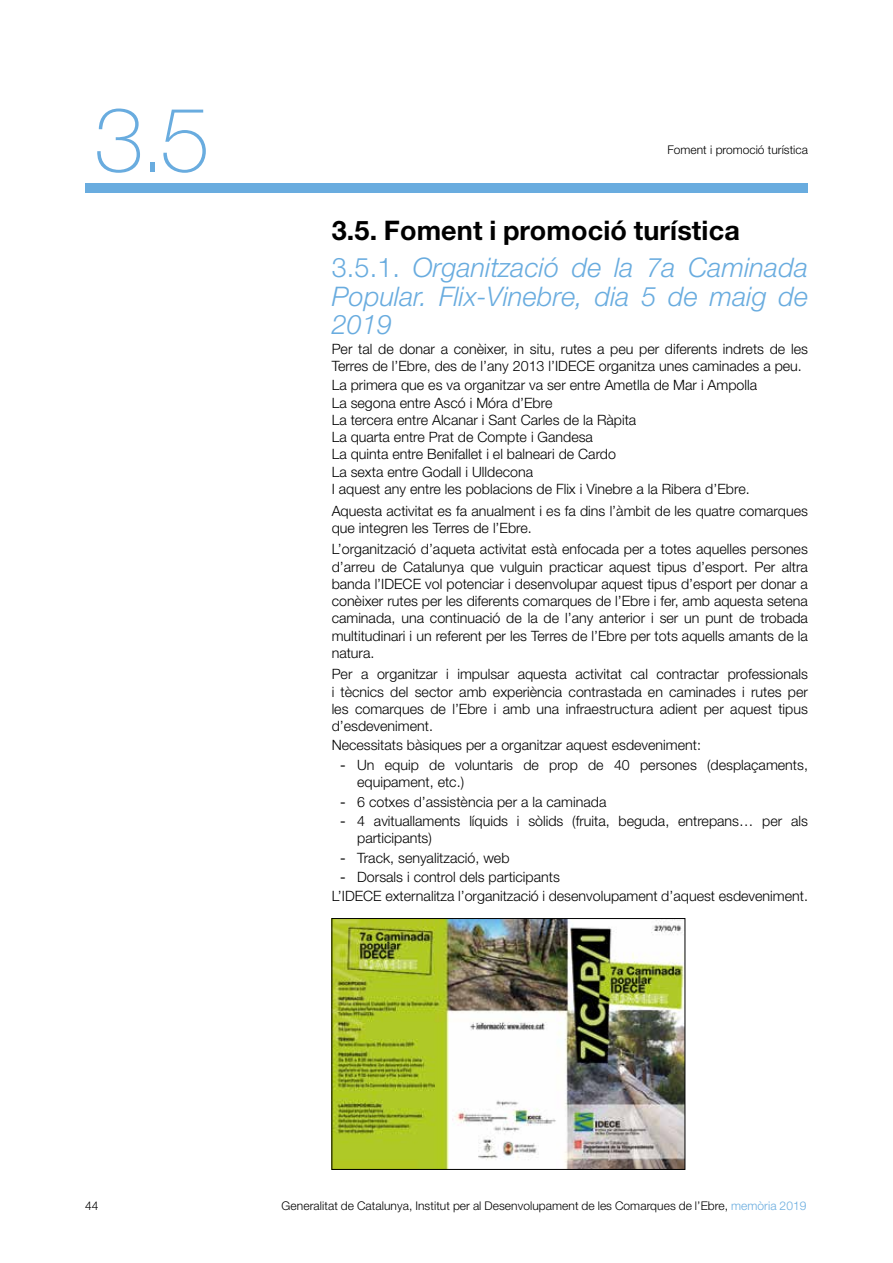
<style>
.page{position:relative;width:893px;height:1263px;background:#fff}
.page>*{position:absolute;margin:0;border:0;box-sizing:border-box;transform-origin:0 0}
.t1{font:100 90px "Helvetica Neue LT Std";color:#69acdf}
.t2{font:700 27px/37px "Helvetica Neue LT Std";letter-spacing:.005em;color:#000}
.t3{font:italic 300 27px/28.5px "Helvetica Neue LT Std";letter-spacing:.005em;color:#69acdf}
.t4{font:300 14.25px/17.2px "Helvetica Neue LT Std";color:#000}
.t5{font:300 12px "Helvetica Neue LT Std";letter-spacing:.005em;color:#000}
.s1{font-weight:300;color:#69acdf}
.s2{font-weight:300;font-style:italic;color:#69acdf}
.s3{font-weight:400}
.s4{color:#69acdf}
</style>
<div class="page">
<div style="left:85px;top:184px;width:723px;height:9px;background:#69acdf"></div>
<img style="left:334px;top:920px;width:349px;height:247px">
<div style="left:332px;top:918px;width:353px;height:251px;border:1px solid #000"></div>
<h1 class="t1" style="left:94px;top:88px;width:118px">3.5</h1>
<p class="t5" style="left:667px;top:143px;width:142px">Foment i promoció turística</p>
<h2 class="t2" style="left:332px;top:212px;width:478px">3.5. Foment i promoció turística<br><span class="s1">3.5.1.</span> <span class="s2">Organització de la 7a Caminada</span></h2>
<h2 class="t3" style="left:332px;top:282px;width:478px">Popular. Flix-Vinebre, dia 5 de maig de<br>2019</h2>
<p class="t4" style="left:332px;top:340px;width:478px">Per tal de donar a conèixer, in situ, rutes a peu per diferents indrets de les<br>Terres de l’Ebre, des de l’any 2013 l’IDECE organitza unes caminades a peu.</p>
<p class="t4" style="left:332px;top:376px;width:427px">La primera que es va organitzar va ser entre Ametlla de Mar i Ampolla La segona entre Ascó i Móra d’Ebre<br>La tercera entre Alcanar i Sant Carles de la Ràpita<br>La quarta entre Prat de Compte i Gandesa<br>La quinta entre Benifallet i el balneari de Cardo<br>La sexta entre Godall i Ulldecona<br>I aquest any entre les poblacions de Flix i Vinebre a la Ribera d’Ebre.</p>
<p class="t4" style="left:332px;top:501px;width:478px">Aquesta activitat es fa anualment i es fa dins l’àmbit de les quatre comarques que integren les Terres de l’Ebre.</p>
<p class="t4" style="left:332px;top:540px;width:478px;text-align:justify">L’organització d’aqueta activitat està enfocada per a totes aquelles persones d’arreu de Catalunya que vulguin practicar aquest tipus d’esport. Per altra banda l’IDECE vol potenciar i desenvolupar aquest tipus d’esport per donar a conèixer rutes per les diferents comarques de l’Ebre i fer, amb aquesta setena caminada, una continuació de la de l’any anterior i ser un punt de trobada multitudinari i un referent per les Terres de l’Ebre per tots aquells amants de la natura.</p>
<p class="t4" style="left:332px;top:665px;width:478px;text-align:justify">Per a organitzar i impulsar aquesta activitat cal contractar professionals i tècnics del sector amb experiència contrastada en caminades i rutes per les comarques de l’Ebre i amb una infraestructura adient per aquest tipus d’esdeveniment.</p>
<p class="t4" style="left:332px;top:736px;width:371px">Necessitats bàsiques per a organitzar aquest esdeveniment:</p>
<p class="t4" style="left:357px;top:756px;width:452px;text-indent:-17px"><span class="s3">-</span> Un equip de voluntaris de prop de 40 persones (desplaçaments, equipament, etc.)</p>
<p class="t4" style="left:340px;top:792px;width:268px"><span class="s3">-</span> 6 cotxes d’assistència per a la caminada</p>
<p class="t4" style="left:357px;top:812px;width:452px;text-indent:-17px"><span class="s3">-</span> 4 avituallaments líquids i sòlids (fruita, beguda, entrepans… per als participants)</p>
<p class="t4" style="left:340px;top:848px;width:171px"><span class="s3">-</span> Track, senyalització, web</p>
<p class="t4" style="left:332px;top:867px;width:478px;line-height:19.4px;text-indent:8px"><span class="s3">-</span> Dorsals i control dels participants<br>L’IDECE externalitza l’organització i desenvolupament d’aquest esdeveniment.</p>
<p class="t5" style="left:85px;top:1198px;width:15px">44</p>
<p class="t5" style="left:282px;top:1198px;width:526px">Generalitat de Catalunya, Institut per al Desenvolupament de les Comarques de l’Ebre, <span class="s4">memòria 2019</span></p>
</div>
